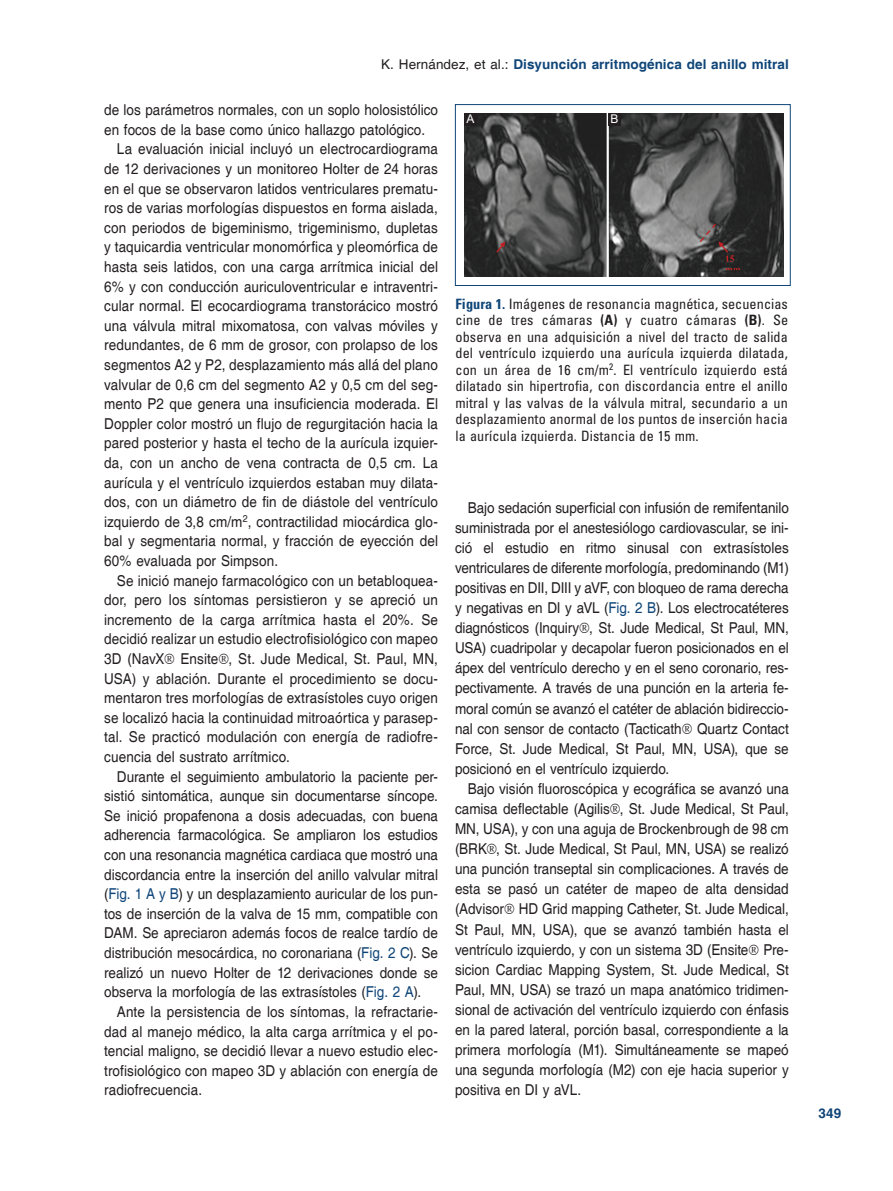
<style>
.page{position:relative;width:893px;height:1191px;background:#fff}
.page>*{position:absolute;margin:0;border:0;box-sizing:border-box;transform-origin:0 0}
.TX{font:15px/19.6px "Helvetica";color:#231f20;text-align:justify;scale:.9 1}
.FGC{font:condensed 14.25px/16.5px "Univers LT Std";letter-spacing:.005em;color:#231f20;text-align:justify}
.t1{font:700 13.5px "Helvetica";letter-spacing:.005em;color:#0f4578}
.t2{font:700 13.5px "Helvetica LT Std";color:#0f4578}
.LABEL{font:12px "Arial";color:#fff}
.s1{font-weight:400;color:#231f20}
.s2{color:#0f4578}
.s3{font-weight:700;color:#0f4578}
.s4{font-weight:700}
</style>
<div class="page">
<img style="left:464px;top:113px;width:319px;height:164px">
<div style="left:455px;top:104px;width:336px;height:182px;border:1px solid #0f4578"></div>
<div style="left:464px;top:113px;width:13px;height:13px;background:#231f20"></div>
<div style="left:608px;top:114px;width:13px;height:12px;background:#231f20"></div>
<p class="t1" style="left:381px;top:56px;width:409px"><span class="s1">K. Hernández, et al.:</span> Disyunción arritmogénica del anillo mitral</p>
<p class="TX" style="left:104px;top:101px;width:373px">de los parámetros normales, con un soplo holosistólico en focos de la base como único hallazgo patológico.</p>
<p class="TX" style="left:104px;top:140px;width:372px;text-indent:13px">La evaluación inicial incluyó un electrocardiograma de 12 derivaciones y un monitoreo Holter de 24 horas en el que se observaron latidos ventriculares prematu&shy;ros de varias morfologías dispuestos en forma aislada, con periodos de bigeminismo, trigeminismo, dupletas y taquicardia ventricular monomórfica y pleomórfica de hasta seis latidos, con una carga arrítmica inicial del 6% y con conducción auriculoventricular e intraventri&shy;cular normal. El ecocardiograma transtorácico mostró una válvula mitral mixomatosa, con valvas móviles y redundantes, de 6 mm de grosor, con prolapso de los segmentos A2 y P2, desplazamiento más allá del plano valvular de 0,6 cm del segmento A2 y 0,5 cm del seg&shy;mento P2 que genera una insuficiencia moderada. El Doppler color mostró un flujo de regurgitación hacia la pared posterior y hasta el techo de la aurícula izquier&shy;da, con un ancho de vena contracta de 0,5 cm. La aurícula y el ventrículo izquierdos estaban muy dilata&shy;dos, con un diámetro de fin de diástole del ventrículo izquierdo de 3,8 cm/m<sup>2</sup>, contractilidad miocárdica glo&shy;bal y segmentaria normal, y fracción de eyección del 60% evaluada por Simpson.</p>
<p class="TX" style="left:104px;top:571px;width:372px;text-indent:13px">Se inició manejo farmacológico con un betabloquea&shy;dor, pero los síntomas persistieron y se apreció un incremento de la carga arrítmica hasta el 20%. Se decidió realizar un estudio electrofisiológico con mapeo 3D (NavX Ensite , St. Jude Medical, St. Paul, MN, USA) y ablación. Durante el procedimiento se docu&shy;mentaron tres morfologías de extrasístoles cuyo origen se localizó hacia la continuidad mitroaórtica y parasep&shy;tal. Se practicó modulación con energía de radiofre&shy;cuencia del sustrato arrítmico.</p>
<p class="TX" style="left:104px;top:767px;width:372px;text-indent:13px">Durante el seguimiento ambulatorio la paciente per&shy;sistió sintomática, aunque sin documentarse síncope.<br>Se inició propafenona a dosis adecuadas, con buena adherencia farmacológica. Se ampliaron los estudios con una resonancia magnética cardiaca que mostró una discordancia entre la inserción del anillo valvular mitral (<span class="s2">Fig. 1 A y B</span>) y un desplazamiento auricular de los pun&shy;tos de inserción de la valva de 15 mm, compatible con DAM. Se apreciaron además focos de realce tardío de distribución mesocárdica, no coronariana (<span class="s2">Fig. 2 C</span>). Se realizó un nuevo Holter de 12 derivaciones donde se observa la morfología de las extrasístoles (<span class="s2">Fig. 2 A</span>).</p>
<p class="TX" style="left:104px;top:1002px;width:372px;text-indent:13px">Ante la persistencia de los síntomas, la refractarie&shy;dad al manejo médico, la alta carga arrítmica y el po&shy;tencial maligno, se decidió llevar a nuevo estudio elec&shy;trofisiológico con mapeo 3D y ablación con energía de radiofrecuencia.</p>
<p class="LABEL" style="left:466px;top:110px;width:10px">A</p>
<p class="LABEL" style="left:610px;top:111px;width:10px">B</p>
<p class="FGC" style="left:456px;top:295px;width:334px"><span class="s3">Figura 1.</span> Imágenes de resonancia magnética, secuencias cine de tres cámaras <span class="s4">(A)</span> y cuatro cámaras <span class="s4">(B)</span>. Se observa en una adquisición a nivel del tracto de salida del ventrículo izquierdo una aurícula izquierda dilatada, con un área de 16 cm/m<sup>2</sup>. El ventrículo izquierdo está dilatado sin hipertrofia, con discordancia entre el anillo mitral y las valvas de la válvula mitral, secundario a un desplazamiento anormal de los puntos de inserción hacia la aurícula izquierda. Distancia de 15 mm.</p>
<p class="TX" style="left:455px;top:498px;width:372px;line-height:20.1px;text-indent:13px">Bajo sedación superficial con infusión de remifentanilo suministrada por el anestesiólogo cardiovascular, se ini&shy;ció el estudio en ritmo sinusal con extrasístoles ventriculares de diferente morfología, predominando (M1) positivas en DII, DIII y aVF, con bloqueo de rama derecha y negativas en DI y aVL (<span class="s2">Fig. 2 B</span>). Los electrocatéteres diagnósticos (Inquiry , St. Jude Medical, St Paul, MN, USA) cuadripolar y decapolar fueron posicionados en el ápex del ventrículo derecho y en el seno coronario, res&shy;pectivamente. A través de una punción en la arteria fe&shy;moral común se avanzó el catéter de ablación bidireccio&shy;nal con sensor de contacto (Tacticath Quartz Contact Force, St. Jude Medical, St Paul, MN, USA), que se posicionó en el ventrículo izquierdo.</p>
<p class="TX" style="left:455px;top:779px;width:372px;line-height:20.1px;text-indent:13px">Bajo visión fluoroscópica y ecográfica se avanzó una camisa deflectable (Agilis , St. Jude Medical, St Paul, MN, USA), y con una aguja de Brockenbrough de 98 cm (BRK , St. Jude Medical, St Paul, MN, USA) se realizó una punción transeptal sin complicaciones. A través de esta se pasó un catéter de mapeo de alta densidad (Advisor HD Grid mapping Catheter, St. Jude Medical, St Paul, MN, USA), que se avanzó también hasta el ventrículo izquierdo, y con un sistema 3D (Ensite Pre&shy;sicion Cardiac Mapping System, St. Jude Medical, St Paul, MN, USA) se trazó un mapa anatómico tridimen&shy;sional de activación del ventrículo izquierdo con énfasis en la pared lateral, porción basal, correspondiente a la primera morfología (M1). Simultáneamente se mapeó una segunda morfología (M2) con eje hacia superior y positiva en DI y aVL.</p>
<p class="t2" style="left:819px;top:1104px;width:24px">349</p>
</div>
